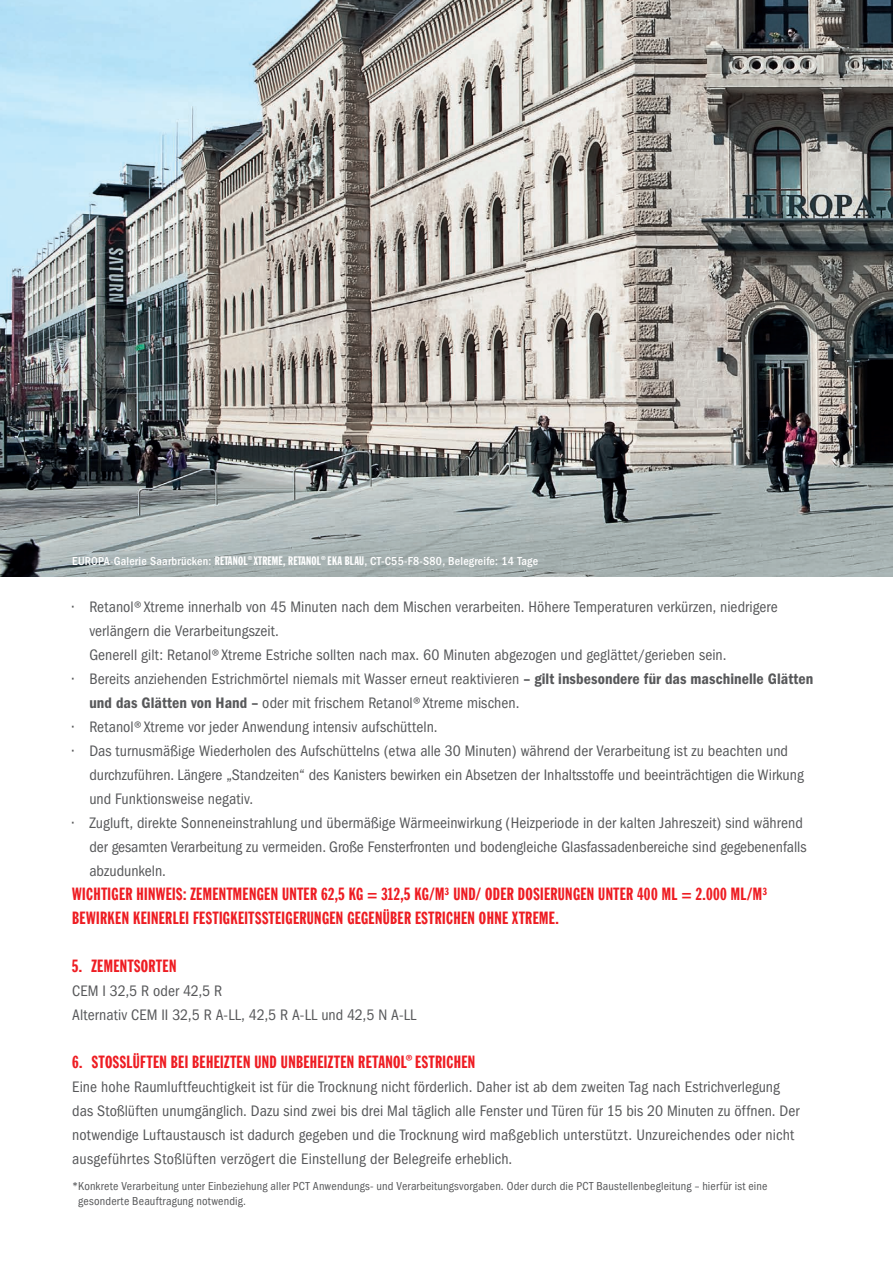
<style>
.page{position:relative;width:893px;height:1263px;background:#fff}
.page>*{position:absolute;margin:0;border:0;box-sizing:border-box;transform-origin:0 0}
.t1{font:17.25px/24px "Franklin Gothic LT Extra Cond";letter-spacing:.025em;color:#ee1d23}
.t2{font:condensed 15.75px/24px "Franklin Gothic";letter-spacing:.005em;color:#57585a}
.t3{font:condensed 12px/15px "Franklin Gothic";letter-spacing:.015em;color:#57585a}
.t4{font:500 condensed 12px "Franklin Gothic";letter-spacing:.02em;color:#fff}
.s1{font-family:"Franklin Gothic LT Extra Cond";font-weight:400;font-stretch:normal}
.s2{font-weight:600}
</style>
<div class="page">
<img style="left:0;top:0;width:893px;height:576px">
<p class="t4" style="left:72px;top:554px;width:467px">EUROPA-Galerie Saarbrücken: <span class="s1">RETANOL</span><sup>®</sup><span class="s1">XTREME, RETANOL</span><sup>®</sup> <span class="s1">EKA BLAU</span>, CT-C55-F8-S80, Belegreife: 14 Tage</p>
<p class="t2" style="left:89px;top:595px;width:690px;text-indent:-17px">• Retanol®Xtreme innerhalb von 45 Minuten nach dem Mischen verarbeiten. Höhere Temperaturen verkürzen, niedrigere verlängern die Verarbeitungszeit.<br>Generell gilt: Retanol®Xtreme Estriche sollten nach max. 60 Minuten abgezogen und geglättet/gerieben sein.</p>
<p class="t2" style="left:89px;top:667px;width:725px;text-indent:-17px">• Bereits anziehenden Estrichmörtel niemals mit Wasser erneut reaktivieren <span class="s2">– gilt insbesondere für das maschinelle Glätten und das Glätten von Hand –</span> oder mit frischem Retanol®Xtreme mischen.</p>
<p class="t2" style="left:72px;top:715px;width:367px">• Retanol®Xtreme vor jeder Anwendung intensiv aufschütteln.</p>
<p class="t2" style="left:89px;top:739px;width:716px;text-indent:-17px">• Das turnusmäßige Wiederholen des Aufschüttelns (etwa alle 30 Minuten) während der Verarbeitung ist zu beachten und durchzuführen. Längere „Standzeiten“ des Kanisters bewirken ein Absetzen der Inhaltsstoffe und beeinträchtigen die Wirkung und Funktionsweise negativ.</p>
<p class="t2" style="left:89px;top:811px;width:719px;text-indent:-17px">• Zugluft, direkte Sonneneinstrahlung und übermäßige Wärmeeinwirkung (Heizperiode in der kalten Jahreszeit) sind während der gesamten Verarbeitung zu vermeiden. Große Fensterfronten und bodengleiche Glasfassadenbereiche sind gegebenenfalls abzudunkeln.</p>
<p class="t1" style="left:72px;top:883px;width:696px">WICHTIGER HINWEIS: ZEMENTMENGEN UNTER 62,5 KG = 312,5 KG/M³ UND/ ODER DOSIERUNGEN UNTER 400 ML = 2.000 ML/M³<br>BEWIRKEN KEINERLEI FESTIGKEITSSTEIGERUNGEN GEGENÜBER ESTRICHEN OHNE XTREME.</p>
<p class="t1" style="left:72px;top:955px;width:106px">5. ZEMENTSORTEN</p>
<p class="t2" style="left:72px;top:979px;width:346px">CEM I 32,5 R oder 42,5 R<br>Alternativ CEM II 32,5 R A-LL, 42,5 R A-LL und 42,5 N A-LL</p>
<p class="t1" style="left:72px;top:1051px;width:404px">6. STOSSLÜFTEN BEI BEHEIZTEN UND UNBEHEIZTEN RETANOL<sup>®</sup> ESTRICHEN</p>
<p class="t2" style="left:72px;top:1075px;width:729px">Eine hohe Raumluftfeuchtigkeit ist für die Trocknung nicht förderlich. Daher ist ab dem zweiten Tag nach Estrichverlegung das Stoßlüften unumgänglich. Dazu sind zwei bis drei Mal täglich alle Fenster und Türen für 15 bis 20 Minuten zu öffnen. Der notwendige Luftaustausch ist dadurch gegeben und die Trocknung wird maßgeblich unterstützt. Unzureichendes oder nicht ausgeführtes Stoßlüften verzögert die Einstellung der Belegreife erheblich.</p>
<p class="t3" style="left:78px;top:1179px;width:691px;text-indent:-6px">*Konkrete Verarbeitung unter Einbeziehung aller PCT Anwendungs- und Verarbeitungsvorgaben. Oder durch die PCT Baustellenbegleitung – hierfür ist eine gesonderte Beauftragung notwendig.</p>
</div>
